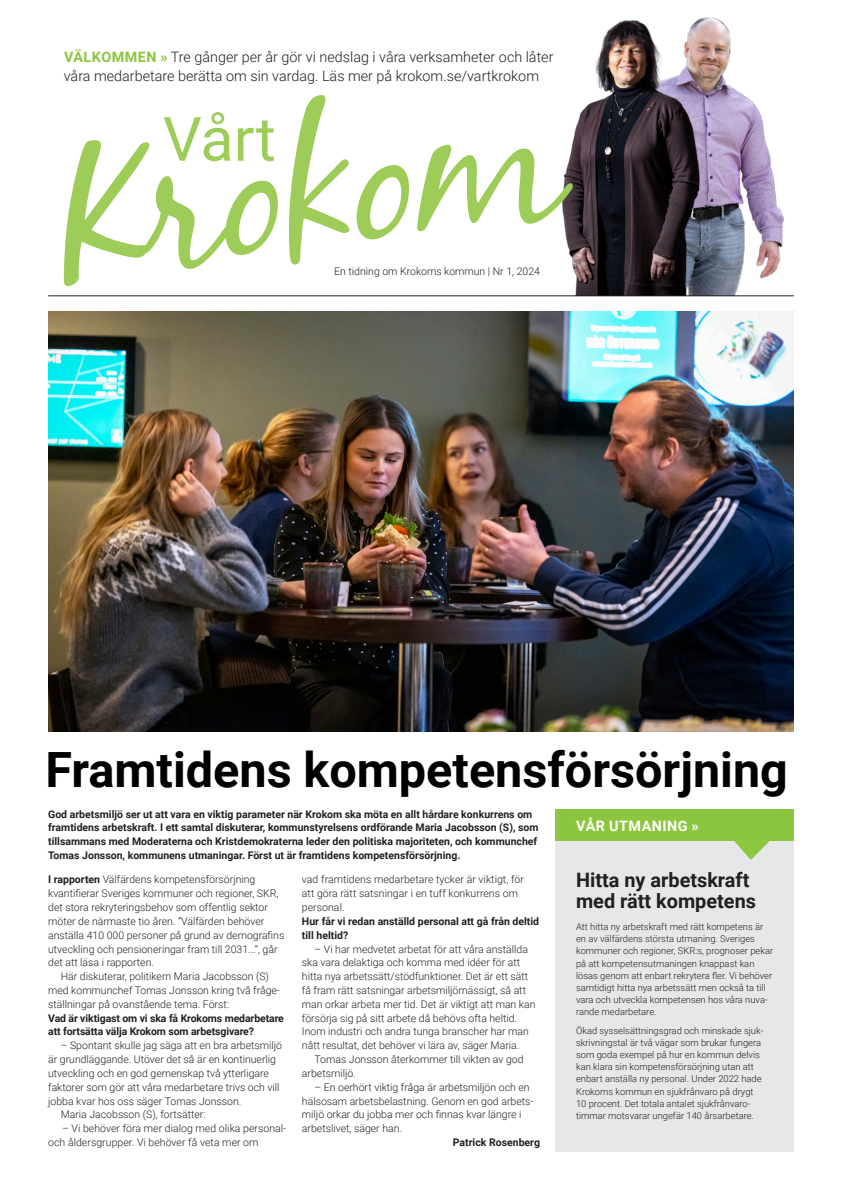
<style>
.page{position:relative;width:842px;height:1191px;background:#fff}
.page>*{position:absolute;margin:0;border:0;box-sizing:border-box;transform-origin:0 0}
.t1{font:700 48.6px "Roboto";color:#000001}
.t2{font:700 19.9px/21px "Roboto";color:#231f20}
.Ingress{font:300 14.4px/18.8px "Roboto";color:#231f20}
.Ingress-2{font:700 14.4px "Roboto";letter-spacing:.035em;color:#fff}
.Brödtext_med_indrag{font:300 10.5px/13.8px "Roboto";color:#231f20}
.Brödtext_utan_indrag{font:700 10.5px/13.8px "Roboto";color:#231f20}
.Brödtext_utan_indrag-2{font:300 10.5px/13.8px "Roboto";color:#231f20}
.Brödtext_notiser{font:300 9.4px/12.2px "Roboto";color:#231f20}
.s1{font-weight:700;color:#8bc63e}
.s2{font-size:48.4px}
.s3{font-weight:700}
</style>
<div class="page">
<div style="left:556px;top:841px;width:238px;height:310px;background:#e6e7e9"></div>
<div style="left:556px;top:809px;width:238px;height:32px;background:#8bc63e"></div>
<svg style="left:734px;top:841px;width:35px;height:19px"></svg>
<img style="left:48px;top:311px;width:746px;height:420px">
<img style="left:704px;top:17px;width:80px;height:278px">
<img style="left:565px;top:17px;width:139px;height:278px">
<svg style="left:64px;top:112px;width:214px;height:174px"></svg>
<svg style="left:289px;top:95px;width:60px;height:170px"></svg>
<svg style="left:357px;top:165px;width:52px;height:75px"></svg>
<svg style="left:417px;top:145px;width:156px;height:86px"></svg>
<hr style="left:48px;top:295px;width:746px;height:1px;background:#231f20">
<p class="Ingress" style="left:64px;top:47px;width:491px"><span class="s1">VÄLKOMMEN »</span> Tre gånger per år gör vi nedslag i våra verksamheter och låter våra medarbetare berätta om sin vardag. Läs mer på krokom.se/vartkrokom</p>
<p class="Brödtext_utan_indrag-2" style="left:334px;top:264px;width:207px">En tidning om Krokoms kommun | Nr 1, 2024</p>
<h1 class="t1" style="left:45px;top:735px;width:744px">Framtidens kompetensförsörj<span class="s2">ning</span></h1>
<p class="Brödtext_utan_indrag" style="left:48px;top:806px;width:492px">God arbetsmiljö ser ut att vara en viktig parameter när Krokom ska möta en allt hårdare konkurrens om framtidens arbetskraft. I ett samtal diskuterar, kommunstyrelsens ordförande Maria Jacobsson (S), som tillsammans med Moderaterna och Kristdemokraterna leder den politiska majoriteten, och kommunchef Tomas Jonsson, kommunens utmaningar. Först ut är framtidens kompetensförsörjning.</p>
<p class="Brödtext_utan_indrag-2" style="left:48px;top:872px;width:238px"><span class="s3">I rapporten</span> Välfärdens kompetensförsörjning kvantifierar Sveriges kommuner och regioner, SKR, det stora rekryteringsbehov som offentlig sektor möter de närmaste tio åren. ”Välfärden behöver anställa 410 000 personer på grund av demografins utveckling och pensioneringar fram till 2031...”, går det att läsa i rapporten.</p>
<p class="Brödtext_med_indrag" style="left:48px;top:969px;width:233px;text-indent:13px">Här diskuterar, politikern Maria Jacobsson (S) med kommunchef Tomas Jonsson kring två fråge&shy;ställningar på ovanstående tema. Först:</p>
<p class="Brödtext_utan_indrag" style="left:48px;top:1010px;width:237px">Vad är viktigast om vi ska få Krokoms medarbetare att fortsätta välja Krokom som arbetsgivare?</p>
<p class="Brödtext_med_indrag" style="left:48px;top:1038px;width:235px;text-indent:13px">– Spontant skulle jag säga att en bra arbetsmiljö är grundläggande. Utöver det så är en kontinuerlig utveckling och en god gemenskap två ytterligare faktorer som gör att våra medarbetare trivs och vill jobba kvar hos oss säger Tomas Jonsson.</p>
<p class="Brödtext_med_indrag" style="left:61px;top:1107px;width:146px">Maria Jacobsson (S), fortsätter:</p>
<p class="Brödtext_med_indrag" style="left:48px;top:1121px;width:240px;text-indent:14px">– Vi behöver föra mer dialog med olika personal&shy;och åldersgrupper. Vi behöver få veta mer om</p>
<p class="Brödtext_med_indrag" style="left:302px;top:872px;width:224px">vad framtidens medarbetare tycker är viktigt, för att göra rätt satsningar i en tuff konkurrens om personal.</p>
<p class="Brödtext_utan_indrag" style="left:302px;top:914px;width:239px">Hur får vi redan anställd personal att gå från deltid till heltid?</p>
<p class="Brödtext_med_indrag" style="left:302px;top:941px;width:235px;text-indent:13px">– Vi har medvetet arbetat för att våra anställda ska vara delaktiga och komma med idéer för att hitta nya arbetssätt/stödfunktioner. Det är ett sätt få fram rätt satsningar arbetsmiljömässigt, så att man orkar arbeta mer tid. Det är viktigt att man kan försörja sig på sitt arbete då behövs ofta heltid.<br>Inom industri och andra tunga branscher har man nått resultat, det behöver vi lära av, säger Maria.</p>
<p class="Brödtext_med_indrag" style="left:302px;top:1052px;width:223px;text-indent:13px">Tomas Jonsson återkommer till vikten av god arbetsmiljö.</p>
<p class="Brödtext_med_indrag" style="left:302px;top:1079px;width:233px;text-indent:13px">– En oerhört viktig fråga är arbetsmiljön och en hälsosam arbetsbelastning. Genom en god arbets&shy;miljö orkar du jobba mer och finnas kvar längre i arbetslivet, säger han.</p>
<p class="Brödtext_utan_indrag" style="left:453px;top:1135px;width:89px">Patrick Rosenberg</p>
<p class="Ingress-2" style="left:576px;top:815px;width:124px">VÅR UTMANING »</p>
<h3 class="t2" style="left:576px;top:869px;width:182px">Hitta ny arbetskraft med rätt kompetens</h3>
<p class="Brödtext_notiser" style="left:576px;top:920px;width:199px">Att hitta ny arbetskraft med rätt kompetens är en av välfärdens största utmaning. Sveriges kommuner och regioner, SKR:s, prognoser pekar på att kompetensutmaningen knappast kan lösas genom att enbart rekrytera fler. Vi behöver samtidigt hitta nya arbetssätt men också ta till vara och utveckla kompetensen hos våra nuva&shy;rande medarbetare.</p>
<p class="Brödtext_notiser" style="left:576px;top:1024px;width:189px">Ökad sysselsättningsgrad och minskade sjuk&shy;skrivningstal är två vägar som brukar fungera som goda exempel på hur en kommun delvis kan klara sin kompetensförsörjning utan att enbart anställa ny personal. Under 2022 hade Krokoms kommun en sjukfrånvaro på drygt 10 procent. Det totala antalet sjukfrånvaro&shy;timmar motsvarar ungefär 140 årsarbetare.</p>
</div>
